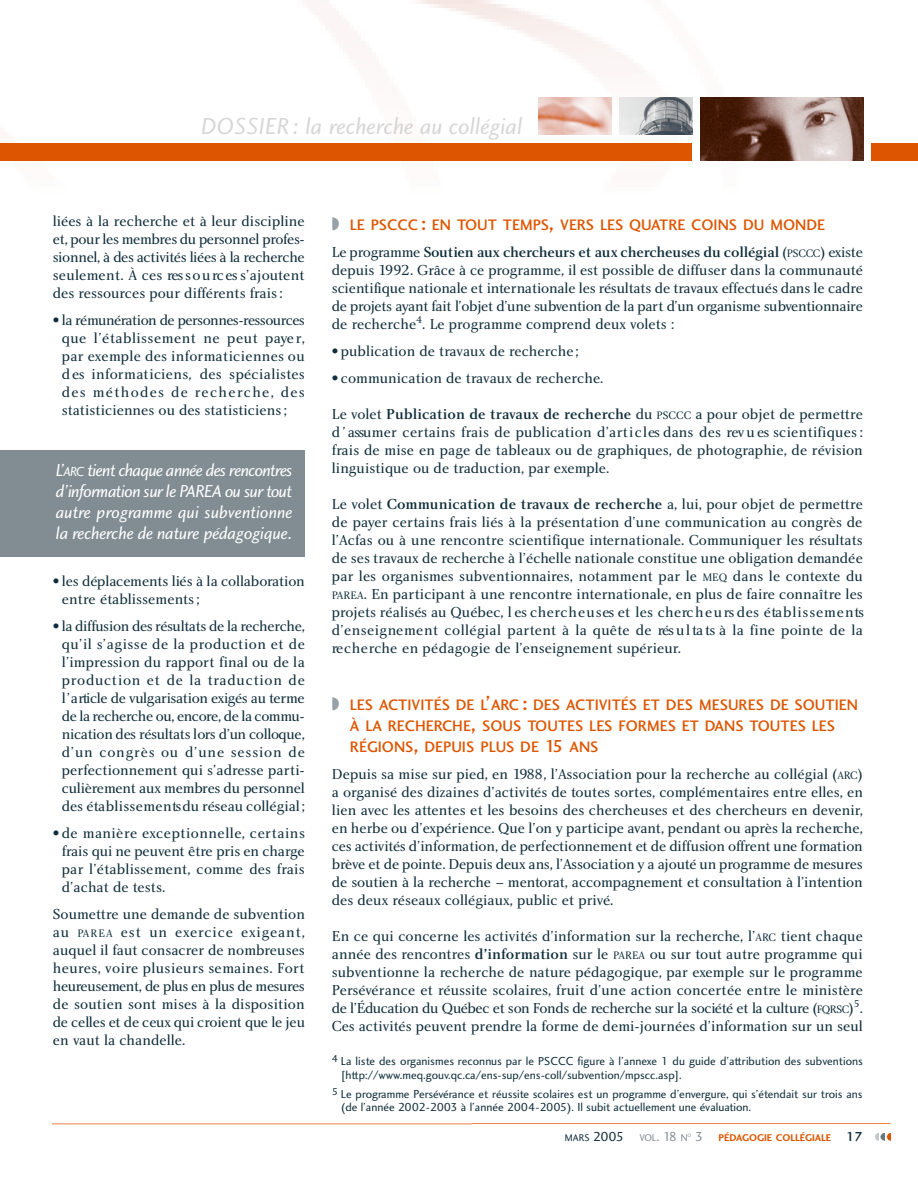
<style>
.page{position:relative;width:918px;height:1188px;background:#fff}
.page>*{position:absolute;margin:0;border:0;box-sizing:border-box;transform-origin:0 0}
.t1{font:24px "Charlotte Sans Book Italic Plain";color:#d5d6d5}
.t2{font:18px/21px "Charlotte Sans Book Italic Plain";color:#fff;text-align:justify}
.t3{font:15.75px/21px "Charlotte Sans Medium Plain";color:#de5500}
.t4{font:15px/18px "Charlotte Book Plain";color:#0f2d3a;text-align:justify}
.t5{font:15px "Charlotte Medium Plain";letter-spacing:-.005em;color:#0f2d3a}
.t6{font:12px/13.6px "Charlotte Sans Book Plain";color:#0f2d3a}
.t7{font:10.05px "Charlotte Sans Bold Plain";color:#de5500}
.t8{font:10.05px "Charlotte Sans Book Plain";color:#0f2d3a}
.t9{font:5.1px "Charlotte Sans Book Plain";color:#818d92}
.s1{font-size:13.5px}
.s2{font-size:11.25px}
.s3{color:#98a1a6}
.s4{font-size:21px}
.s5{font-family:"Charlotte Book Plain"}
.s6{font-family:"Charlotte Book Plain";font-size:11.25px}
.s7{font-family:"Charlotte Medium Plain"}
.s8{font-size:18px}
.s9{color:#818d92}
.s10{font-size:13.5px;color:#818d92}
.s11{font-family:"Charlotte Sans Book Plain";font-size:13.5px;color:#818d92}
.s12{font-family:"Charlotte Sans Medium Plain";font-size:13.5px;color:#0f2d3a}
</style>
<div class="page">
<img style="left:0;top:0;width:918px;height:161px">
<svg style="left:52px;top:1123px;width:839px;height:1px"></svg>
<div style="left:0;top:143px;width:692px;height:17px;background:#de5500"></div>
<div style="left:872px;top:143px;width:46px;height:17px;background:#de5500"></div>
<img style="left:700px;top:98px;width:164px;height:62px">
<img style="left:538px;top:98px;width:74px;height:37px">
<img style="left:620px;top:98px;width:73px;height:37px">
<svg style="left:875px;top:1133px;width:16px;height:8px"></svg>
<div style="left:0;top:451px;width:305px;height:106px;background:#818d92"></div>
<h1 class="t1" style="left:201px;top:117px;width:323px">DOSSIER : la recherche au collégial</h1>
<p class="t4" style="left:53px;top:213px;width:254px">liées à la recherche et à leur discipline et, pour les membres du personnel pro fes&shy;sionnel, à des activités liées à la re c h e rc h e seulement. À ces res s o u rc es s’ajoute n t des ressources pour différents frais:</p>
<p class="t4" style="left:62px;top:312px;width:245px;text-indent:-9px">• la ré mu n é ration de perso n n es-resso u rc es que l’établissement ne peut paye r, par exemple des informaticiennes ou d es informaticiens, des spécialistes d es méthodes de re c h e rche, des statisticiennes ou des statisticiens;</p>
<p class="t2" style="left:56px;top:461px;width:238px">L’<span class="s1">A RC</span> tient chaque année des ren co n tres d’information sur le PAREA ou sur to u t autre programme qui subventionne la recherche de nature pédagogique.</p>
<p class="t4" style="left:62px;top:573px;width:244px;text-indent:-9px">• les déplacements liés à la collabora tio n entre établissements;</p>
<p class="t4" style="left:53px;top:618px;width:254px;text-align:center">• la diffusion des rés u lta ts de la re c h e rc h e , qu’il s’agisse de la production et de l’im p ression du ra p p o rt final ou de la p roduction et de la traduction de l’a rticle de vulgarisation ex ig és au te rm e de la re c h e rche ou, encore, de la commu&shy;nication des rés u lta ts lors d’un colloque, d’un congrès ou d’une session de perfectionnement qui s’adresse parti&shy;c u liè rement aux membres du pers o n n e l d es éta b lis s e m e n tsdu réseau collégial;</p>
<p class="t4" style="left:62px;top:825px;width:245px;text-indent:-9px">• de manière exceptionnelle, certa in s frais qui ne peuvent être pris en charg e par l’établissement, comme des fra is d’achat de tests.</p>
<p class="t4" style="left:53px;top:906px;width:254px">Soumettre une demande de subvention au <span class="s2">PA R E A</span> est un exe rcice ex i g e a n t , auquel il faut consacrer de nombreuses h e u res, vo ire plusieurs semaines. Fo rt h e u reusement, de plus en plus de mesu res de soutien sont mises à la disposition de celles et de ceux qui croient que le jeu en vaut la chandelle.</p>
<p class="t3" style="left:332px;top:216px;width:495px"><span class="s3">◗</span> LE PSCCC <span class="s4">:</span> EN TOUT TEMPS<span class="s4">,</span> VERS LES QUATRE COINS DU MONDE</p>
<p class="t5" style="left:332px;top:246px;width:533px"><span class="s5">Le pro g ramme</span> Soutien aux cherc h e u rs et aux cherc h e u s es du collégial <span class="s5">(</span><span class="s6">P S C C C</span><span class="s5">) ex is te</span></p>
<p class="t4" style="left:332px;top:262px;width:533px">depuis 1992. Grâce à ce programme, il est possible de diffuser dans la communauté scientifique nationale et internationale les rés u lta ts de travaux effectués dans le cadre de proje ts ayant fait l’objet d’une subvention de la part d’un organisme subve n tio n n a ire de recherche<sup>4</sup>. Le programme comprend deux volets :</p>
<p class="t4" style="left:332px;top:343px;width:248px">• publication de travaux de recherche ;</p>
<p class="t4" style="left:332px;top:370px;width:273px">• communication de travaux de recherche.</p>
<p class="t5" style="left:332px;top:408px;width:533px"><span class="s5">Le volet</span> Publication de travaux de recherche <span class="s5">du</span> <span class="s6">PSCCC</span> <span class="s5">a pour objet de permettre</span></p>
<p class="t4" style="left:332px;top:424px;width:533px">d ’ assumer certains frais de publication d’art i c l es dans des rev u es scientifiques : frais de mise en page de tableaux ou de graphiques, de photographie, de révision linguistique ou de traduction, par exemple.</p>
<p class="t4" style="left:332px;top:496px;width:534px">Le volet <span class="s7">Communication de travaux de recherche</span> a, lui, pour objet de permettre de payer certains frais liés à la présentation d’une communication au congrès de l’Acfas ou à une rencontre scientifique internationale. Communiquer les résultats de ses travaux de re c h e rche à l’échelle nationale constitue une obligation demandée par les organismes subventionnaires, notamment par le <span class="s2">MEQ</span> dans le contexte du <span class="s2">PAREA</span>. En participant à une rencontre internationale, en plus de faire connaître les projets réalisés au Québec, l es cherc h e u s es et les cherc h e u rs des éta b li s s e m e n ts d’enseignement collégial p a rtent à la quête de rés u l ta ts à la fine pointe de la re c h e rche en pédagogie de l’enseignement supérieur.</p>
<p class="t3" style="left:350px;top:696px;width:510px;text-indent:-18px"><span class="s3">◗</span> LES ACTIVITÉS DE L<span class="s4">’</span>ARC <span class="s4">:</span> DES ACTIVITÉS ET DES MESURES DE SOUTIEN<br>À LA RECHERCHE<span class="s4">,</span> SOUS TOUTES LES FORMES ET DANS TOUTES LES<br>RÉGIONS<span class="s4">,</span> DEPUIS PLUS DE <span class="s8">15</span> ANS</p>
<p class="t4" style="left:332px;top:766px;width:533px">Depuis sa mise sur pied, en 1988, l’Association pour la recherche au collégial (<span class="s2">ARC</span>) a organisé des dizaines d’activités de toutes sortes, complémentaires entre elles, en lien avec les attentes et les besoins des chercheuses et des chercheurs en devenir, en herbe ou d’expérience. Que l’on y participe avant, pendant ou après la re c h e rc h e , c es activités d’information, de perfectionnement et de diffusion offrent une formation b rève et de pointe. Depuis deux ans, l’Association y a ajouté un pro g ramme de mes u res de soutien à la re c h e rche – mento rat, accompagnement et consultation à l’inte n tio n des deux réseaux collégiaux, public et privé.</p>
<p class="t4" style="left:332px;top:928px;width:533px">En ce qui concerne les activités d’information sur la recherche, l’<span class="s2">ARC</span> tient chaque année des rencontres <span class="s7">d’information</span> sur le <span class="s2">PAREA</span> ou sur tout autre programme qui subventionne la recherche de nature pédagogique, par exemple sur le programme Persévérance et réussite scolaires, fruit d’une action concertée entre le ministère de l’Éducation du Québec et son Fonds de re c h e rche sur la société et la culture (<span class="s2">F Q R S C</span>)<sup>5</sup>.<br>Ces activités peuvent prendre la forme de demi-journées d’information sur un seul</p>
<p class="t6" style="left:341px;top:1055px;width:524px;text-indent:-9px"><sup>4</sup> La liste des organismes reconnus par le PSCCC figure à l’annexe 1 du guide d’attribution des subventions [http://www.meq.gouv.qc.ca/ens-sup/ens-coll/subvention/mpscc.asp].</p>
<p class="t6" style="left:341px;top:1088px;width:523px;text-indent:-9px"><sup>5</sup> Le programme Persévérance et réussite scolaires est un programme d’envergure, qui s’étendait sur trois ans (de l’année 2002-2003 à l’année 2004-2005). Il subit actuellement une évaluation.</p>
<p class="t8" style="left:565px;top:1134px;width:124px">MARS <span class="s1">2005</span> <span class="s9">VOL</span><span class="s10">. 18</span> <span class="s9">N</span></p>
<p class="t9" style="left:688px;top:1133px;width:5px">O</p>
<p class="t7" style="left:695px;top:1134px;width:169px"><span class="s11">3</span> PÉDAGOGIE COLLÉGIALE <span class="s12">17</span></p>
</div>
